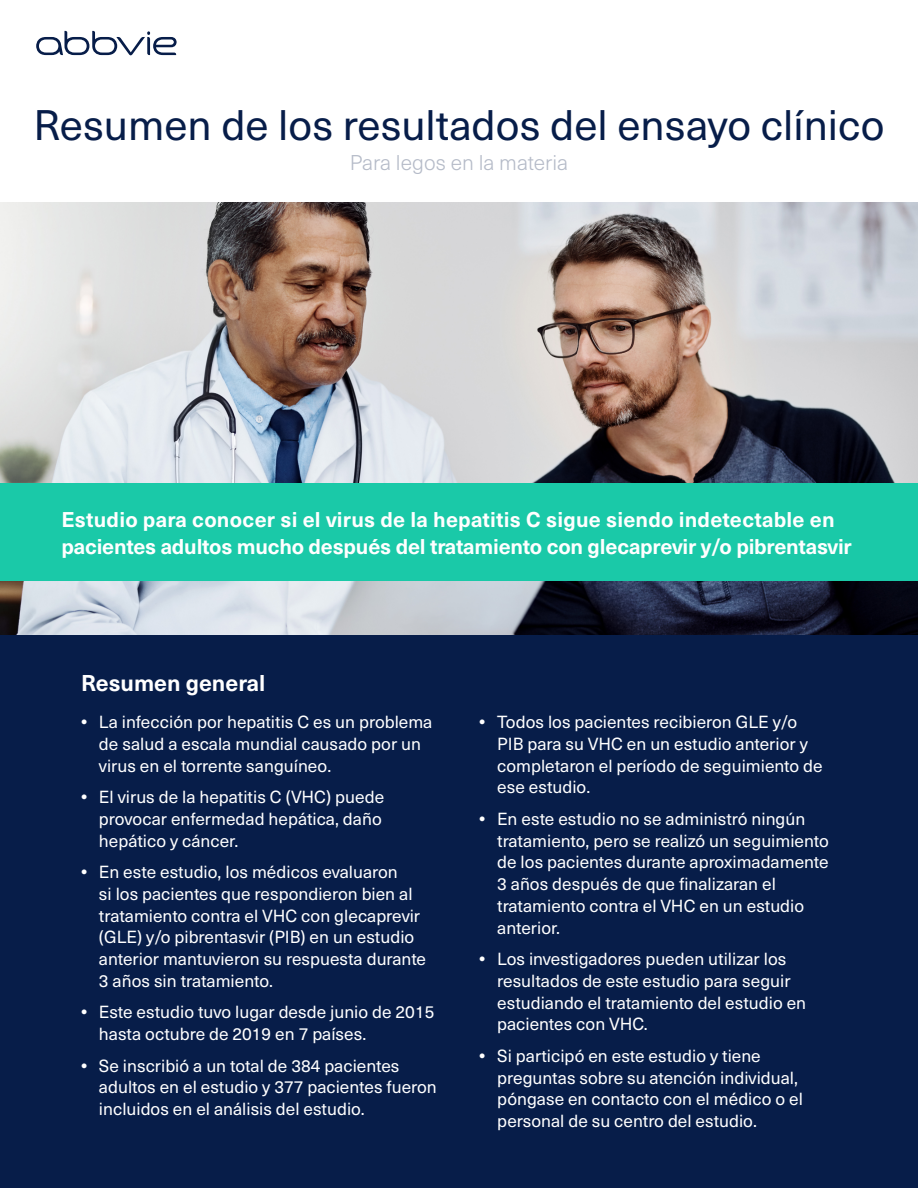
<style>
.page{position:relative;width:918px;height:1188px;background:#fff}
.page>*{position:absolute;margin:0;border:0;box-sizing:border-box;transform-origin:0 0}
.t1{font:42px "Neue Haas Unica Pro";color:#071d49}
.t2{font:700 22.5px "Neue Haas Unica Pro";color:#fff}
.t3{font:700 21px/27px "Neue Haas Unica Pro";letter-spacing:-.005em;color:#fff}
.t4{font:300 21px "Neue Haas Unica Pro";color:#b5bbc8}
.t5{font:17.25px/21.8px "Neue Haas Unica Pro";color:#fff}
.s1{font-weight:700}
</style>
<div class="page">
<div style="left:0;top:580px;width:918px;height:608px;background:#071d49"></div>
<img style="left:0;top:202px;width:918px;height:432px">
<div style="left:0;top:483px;width:918px;height:97px;background:#1ac9a8"></div>
<svg style="left:36px;top:31px;width:141px;height:24px"></svg>
<h1 class="t1" style="left:33px;top:100px;width:853px">Resumen de los resultados del ensayo clínico</h1>
<p class="t4" style="left:350px;top:150px;width:220px">Para legos en la materia</p>
<p class="t3" style="left:62px;top:506px;width:792px">Estudio para conocer si el virus de la hepatitis C sigue siendo indetectable en pacientes adultos mucho después del tratamiento con glecaprevir y/o pibrentasvir</p>
<h2 class="t2" style="left:81px;top:669px;width:186px">Resumen general</h2>
<p class="t5" style="left:99px;top:711px;width:335px;text-indent:-18px"><span class="s1">•</span> La infección por hepatitis C es un problema de salud a escala mundial causado por un virus en el torrente sanguíneo.</p>
<p class="t5" style="left:99px;top:786px;width:287px;text-indent:-18px"><span class="s1">•</span> El virus de la hepatitis C (VHC) puede provocar enfermedad hepática, daño hepático y cáncer.</p>
<p class="t5" style="left:99px;top:861px;width:329px;text-indent:-18px"><span class="s1">•</span> En este estudio, los médicos evaluaron<br>si los pacientes que respondieron bien al tratamiento contra el VHC con glecaprevir (GLE) y/o pibrentasvir (PIB) en un estudio anterior mantuvieron su respuesta durante 3 años sin tratamiento.</p>
<p class="t5" style="left:99px;top:1002px;width:337px;text-indent:-18px"><span class="s1">•</span> Este estudio tuvo lugar desde junio de 2015 hasta octubre de 2019 en 7 países.</p>
<p class="t5" style="left:99px;top:1055px;width:339px;text-indent:-18px"><span class="s1">•</span> Se inscribió a un total de 384 pacientes adultos en el estudio y 377 pacientes fueron incluidos en el análisis del estudio.</p>
<p class="t5" style="left:497px;top:711px;width:327px;text-indent:-18px"><span class="s1">•</span> Todos los pacientes recibieron GLE y/o PIB para su VHC en un estudio anterior y completaron el período de seguimiento de ese estudio.</p>
<p class="t5" style="left:497px;top:808px;width:333px;text-indent:-18px"><span class="s1">•</span> En este estudio no se administró ningún tratamiento, pero se realizó un seguimiento de los pacientes durante aproximadamente 3 años después de que finalizaran el tratamiento contra el VHC en un estudio anterior.</p>
<p class="t5" style="left:497px;top:948px;width:310px;text-indent:-18px"><span class="s1">•</span> Los investigadores pueden utilizar los resultados de este estudio para seguir estudiando el tratamiento del estudio en pacientes con VHC.</p>
<p class="t5" style="left:497px;top:1045px;width:307px;text-indent:-18px"><span class="s1">•</span> Si participó en este estudio y tiene preguntas sobre su atención individual, póngase en contacto con el médico o el personal de su centro del estudio.</p>
</div>
